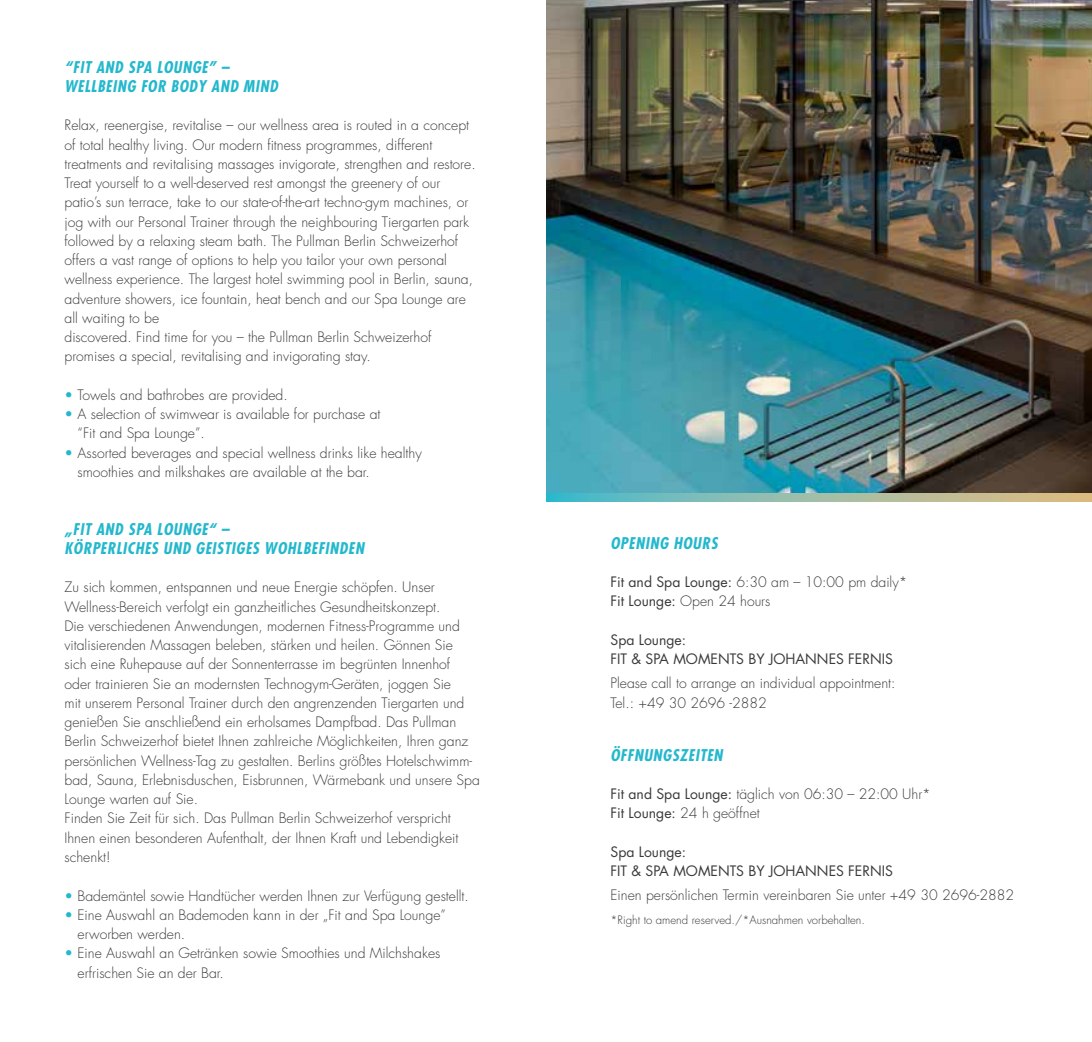
<style>
.page{position:relative;width:1092px;height:1042px;background:#fff}
.page>*{position:absolute;margin:0;border:0;box-sizing:border-box;transform-origin:0 0}
.t1{font:italic 700 condensed 15.75px/19.2px "Futura Std";letter-spacing:.04em;color:#24b8cd}
.t2{font:300 14px/19.2px "Futura Std";color:#3a3a39}
.t3{font:14px/19.2px "Futura Std";color:#3a3a39}
.t4{font:300 11.38px "Futura Std";color:#3a3a39}
.s1{color:#24b8cd}
.s2{font-weight:400}
</style>
<div class="page">
<img style="left:546px;top:0;width:545px;height:494px">
<svg style="left:546px;top:494px;width:545px;height:7px"></svg>
<p class="t1" style="left:64px;top:57px;width:215px">“FIT AND SPA LOUNGE” –<br>WELL BEING FOR BODY AND MIND</p>
<p class="t2" style="left:64px;top:116px;width:412px">Relax, reenergise, revitalise – our wellness area is routed in a concept of total healthy living. Our modern fitness programmes, different treatments and revitalising massages invigorate, strengthen and restore.<br>Treat yourself to a well-deserved rest amongst the greenery of our patio’s sun terrace, take to our state-of-the-art techno-gym machines, or jog with our Personal Trainer through the neighbouring Tiergarten park followed by a relaxing steam bath. The Pullman Berlin Schweizerhof offers a vast range of options to help you tailor your own personal wellness experience. The largest hotel swimming pool in Berlin, sauna, adventure showers, ice fountain, heat bench and our Spa Lounge are all waiting to be<br>discovered. Find time for you – the Pullman Berlin Schweizerhof promises a special, revitalising and invigorating stay.</p>
<p class="t2" style="left:64px;top:385px;width:225px"><span class="s1">•</span> Towels and bathrobes are provided.</p>
<p class="t2" style="left:78px;top:405px;width:304px;text-indent:-13px"><span class="s1">•</span> A selection of swimwear is available for purchase at “Fit and Spa Lounge”.</p>
<p class="t2" style="left:78px;top:443px;width:346px;text-indent:-13px"><span class="s1">•</span> Assorted beverages and special wellness drinks like healthy smoothies and milkshakes are available at the bar.</p>
<p class="t1" style="left:64px;top:519px;width:301px">„FIT AND SPA LOUNGE“ –<br>KÖRPERLICHES UND GEISTIGES WOHLBEFINDEN</p>
<p class="t2" style="left:64px;top:578px;width:417px">Zu sich kommen, entspannen und neue Energie schöpfen. Unser Wellness-Bereich verfolgt ein ganzheitliches Gesundheitskonzept.<br>Die verschiedenen Anwendungen, modernen Fitness-Programme und vitalisierenden Massagen beleben, stärken und heilen. Gönnen Sie<br>sich eine Ruhepause auf der Sonnenterrasse im begrünten Innenhof oder trainieren Sie an modernsten Technogym-Geräten, joggen Sie<br>mit unserem Personal Trainer durch den angrenzenden Tiergarten und genießen Sie anschließend ein erholsames Dampfbad. Das Pullman Berlin Schweizerhof bietet Ihnen zahlreiche Möglichkeiten, Ihren ganz persönlichen Wellness-Tag zu gestalten. Berlins größtes Hotelschwimm&shy;bad, Sauna, Erlebnisduschen, Eisbrunnen, Wärmebank und unsere Spa Lounge warten auf Sie.<br>Finden Sie Zeit für sich. Das Pullman Berlin Schweizerhof verspricht Ihnen einen besonderen Aufenthalt, der Ihnen Kraft und Lebendigkeit schenkt!</p>
<p class="t2" style="left:64px;top:886px;width:406px"><span class="s1">•</span> Bademäntel sowie Handtücher werden Ihnen zur Verfügung gestellt.</p>
<p class="t2" style="left:78px;top:905px;width:370px;text-indent:-13px"><span class="s1">•</span> Eine Auswahl an Bademoden kann in der „Fit and Spa Lounge” erworben werden.</p>
<p class="t2" style="left:78px;top:944px;width:364px;text-indent:-13px"><span class="s1">•</span> Eine Auswahl an Getränken sowie Smoothies und Milchshakes erfrischen Sie an der Bar.</p>
<p class="t1" style="left:610px;top:533px;width:108px">OPENING HOURS</p>
<p class="t2" style="left:610px;top:573px;width:298px"><span class="s2">Fit and Spa Lounge:</span> 6:30 am – 10:00 pm daily*<br><span class="s2">Fit Lounge:</span> Open 24 hours</p>
<p class="t3" style="left:610px;top:630px;width:284px">Spa Lounge:<br>FIT &amp; SPA MOMENTS BY JOHANNES FERNIS</p>
<p class="t2" style="left:610px;top:674px;width:286px">Please call to arrange an individual appointment:<br>Tel.: +49 30 2696 -2882</p>
<p class="t1" style="left:610px;top:745px;width:114px">ÖFFNUNGSZEITEN</p>
<p class="t2" style="left:610px;top:784px;width:322px"><span class="s2">Fit and Spa Lounge:</span> täglich von 06:30 – 22:00 Uhr*<br><span class="s2">Fit Lounge:</span> 24 h geöffnet</p>
<p class="t3" style="left:610px;top:842px;width:284px">Spa Lounge:<br>FIT &amp; SPA MOMENTS BY JOHANNES FERNIS</p>
<p class="t2" style="left:610px;top:886px;width:405px">Einen persönlichen Termin vereinbaren Sie unter +49 30 2696-2882</p>
<p class="t4" style="left:610px;top:913px;width:256px">*Right to amend reserved./*Ausnahmen vorbehalten.</p>
</div>
